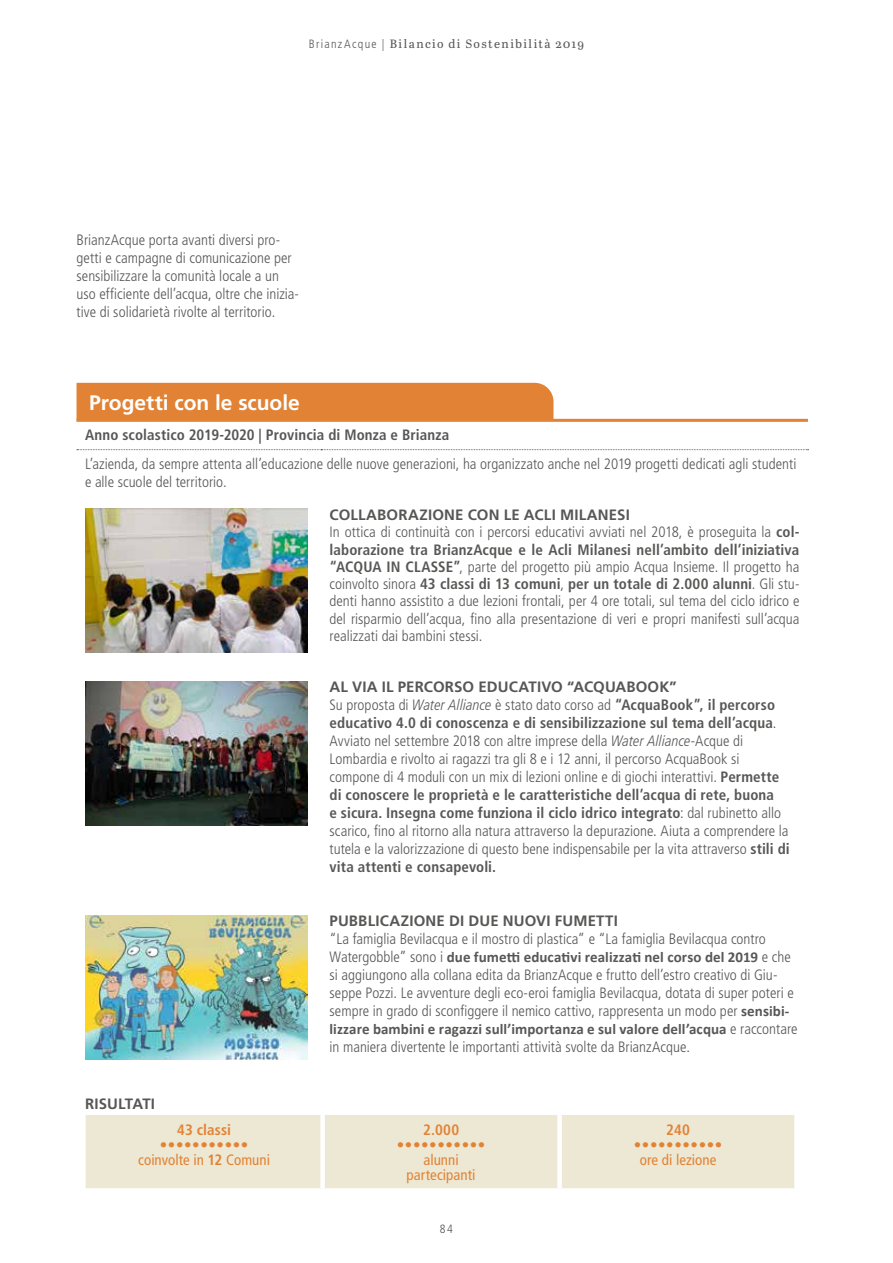
<style>
.page{position:relative;width:893px;height:1263px;background:#fff}
.page>*{position:absolute;margin:0;border:0;box-sizing:border-box;transform-origin:0 0}
.t1{font:700 21px "Frutiger LT Std";letter-spacing:-.005em;color:#fff}
.t2{font:300 condensed 15px/18px "Frutiger LT Std";color:#575756}
.t3{font:700 15px "Calibri";letter-spacing:.005em;color:#575756}
.t4{font:condensed 15px/15px "Frutiger LT Std";color:#e28235;text-align:center}
.t5{font:700 condensed 15px "Frutiger LT Std";letter-spacing:.005em;color:#575756}
.t6{font:700 15px "Frutiger LT Std";letter-spacing:.01em;color:#575756}
.t7{font:15px "Frutiger LT Std";color:#e28235}
.t8{font:700 condensed 15px "Frutiger LT Std";letter-spacing:.01em;color:#e28235}
.t9{font:12px "Abril Text";letter-spacing:.115em;color:#575756}
.t10{font:300 condensed 12px "Frutiger LT Std";color:#575756}
.s1{font-family:"Frutiger LT Std";font-weight:300;font-stretch:condensed}
.s2{font-weight:700;font-stretch:normal}
.s3{font-weight:700}
.s4{font-family:"Frutiger LTW04 48 Light Cond It";font-weight:400;font-stretch:normal}
.s5{font-stretch:normal}
.s6{font-family:"Calibri";font-weight:700;font-stretch:normal}
</style>
<div class="page">
<hr style="left:77px;top:419px;width:244px;height:3px;background:#e28235">
<hr style="left:321px;top:419px;width:487px;height:3px;background:#e28235">
<svg style="left:77px;top:449px;width:731px;height:1px"></svg>
<img style="left:85px;top:509px;width:223px;height:144px">
<img style="left:85px;top:681px;width:223px;height:144px">
<img style="left:85px;top:915px;width:223px;height:144px">
<div style="left:86px;top:1115px;width:708px;height:73px;background:#ede8d3"></div>
<div style="left:557px;top:1115px;width:5px;height:73px;background:#fff"></div>
<div style="left:320px;top:1115px;width:5px;height:73px;background:#fff"></div>
<div style="left:77px;top:383px;width:476px;height:36px;background:#e28235"></div>
<p class="t9" style="left:309px;top:35px;width:277px"><span class="s1">BrianzAcque |</span> Bilancio di Sostenibilità 2019</p>
<p class="t2" style="left:77px;top:231px;width:224px">BrianzAcque porta avanti diversi pro&shy;getti e campagne di comunicazione per sensibilizzare la comunità locale a un uso efficiente dell’acqua, oltre che inizia&shy;tive di solidarietà rivolte al territorio.</p>
<h1 class="t1" style="left:89px;top:390px;width:212px">Progetti con le scuole</h1>
<p class="t5" style="left:85px;top:426px;width:366px">Anno scolastico 2019-2020 | Provincia di Monza e Brianza</p>
<p class="t2" style="left:85px;top:455px;width:713px">L’azienda, da sempre attenta all’educazione delle nuove generazioni, ha organizzato anche nel 2019 progetti dedicati agli studenti e alle scuole del territorio.</p>
<p class="t2" style="left:330px;top:506px;width:471px;line-height:17.2px"><span class="s2">COLLABORAZIONE CON LE ACLI MILANESI<br></span>In ottica di continuità con i percorsi educativi avviati nel 2018, è proseguita la <span class="s3">col&shy;laborazione tra BrianzAcque e le Acli Milanesi nell’ambito dell’iniziativa “ACQUA IN CLASSE”</span>, parte del progetto più ampio Acqua Insieme. Il progetto ha coinvolto sinora <span class="s3">43 classi di 13 comuni</span>, <span class="s3">per un totale di 2.000 alunni</span>. Gli stu&shy;denti hanno assistito a due lezioni frontali, per 4 ore totali, sul tema del ciclo idrico e del risparmio dell’acqua, fino alla presentazione di veri e propri manifesti sull’acqua realizzati dai bambini stessi.</p>
<p class="t2" style="left:330px;top:678px;width:462px"><span class="s2">AL VIA IL PERCORSO EDUCATIVO “ACQUABOOK”<br></span>Su proposta di <span class="s4">Water Alliance</span> è stato dato corso ad <span class="s3">“AcquaBook”, il percorso educativo 4.0 di conoscenza e di sensibilizzazione sul tema dell’acqua</span>.<br>Avviato nel settembre 2018 con altre imprese della <span class="s4">Water Alliance</span>-Acque di Lombardia e rivolto ai ragazzi tra gli 8 e i 12 anni, il percorso AcquaBook si compone di 4 moduli con un mix di lezioni online e di giochi interattivi. <span class="s3">Permette di conoscere le proprietà e le caratteristiche dell’acqua di rete, buona<br>e sicura. Insegna come funziona il ciclo idrico integrato</span>: dal rubinetto allo scarico, fino al ritorno alla natura attraverso la depurazione. Aiuta a comprendere la tutela e la valorizzazione di questo bene indispensabile per la vita attraverso <span class="s3">stili di vita attenti e consapevoli.</span></p>
<p class="t6" style="left:85px;top:1095px;width:72px">RISULTATI</p>
<p class="t8" style="left:177px;top:1120px;width:56px">43 classi</p>
<p class="t4" style="left:138px;top:1137px;width:133px"><span class="s5">••••••••••• </span>coinvolte in <span class="s3">12</span> Comuni</p>
<p class="t6" style="left:330px;top:912px;width:290px">PUBBLICAZIONE DI DUE NUOVI FUMETTI</p>
<p class="t2" style="left:330px;top:930px;width:438px">“La famiglia Bevilacqua e il mostro di plastica” e “La famiglia Bevilacqua contro</p>
<p class="t3" style="left:330px;top:948px;width:463px"><span class="s1">Watergobble” sono i</span> due fumetti educativi realizzati nel corso del 2019 <span class="s1">e che</span></p>
<p class="t2" style="left:330px;top:966px;width:466px">si aggiungono alla collana edita da BrianzAcque e frutto dell’estro creativo di Giu&shy;seppe Pozzi. Le avventure degli eco-eroi famiglia Bevilacqua, dotata di super poteri e sempre in grado di sconfiggere il nemico cattivo, rappresenta un modo per <span class="s6">sensibi-</span></p>
<p class="t3" style="left:330px;top:1020px;width:470px">lizzare bambini e ragazzi sull’importanza e sul valore dell’acqua <span class="s1">e raccontare</span></p>
<p class="t2" style="left:330px;top:1038px;width:362px">in maniera divertente le importanti attività svolte da BrianzAcque.</p>
<p class="t8" style="left:423px;top:1120px;width:38px">2.000</p>
<p class="t7" style="left:397px;top:1136px;width:90px">•••••••••••</p>
<p class="t4" style="left:407px;top:1152px;width:70px">alunni partecipanti</p>
<p class="t10" style="left:440px;top:1221px;width:15px">84</p>
<p class="t8" style="left:666px;top:1120px;width:25px">240</p>
<p class="t7" style="left:634px;top:1136px;width:90px">•••••••••••</p>
<p class="t4" style="left:640px;top:1152px;width:78px">ore di lezione</p>
</div>
